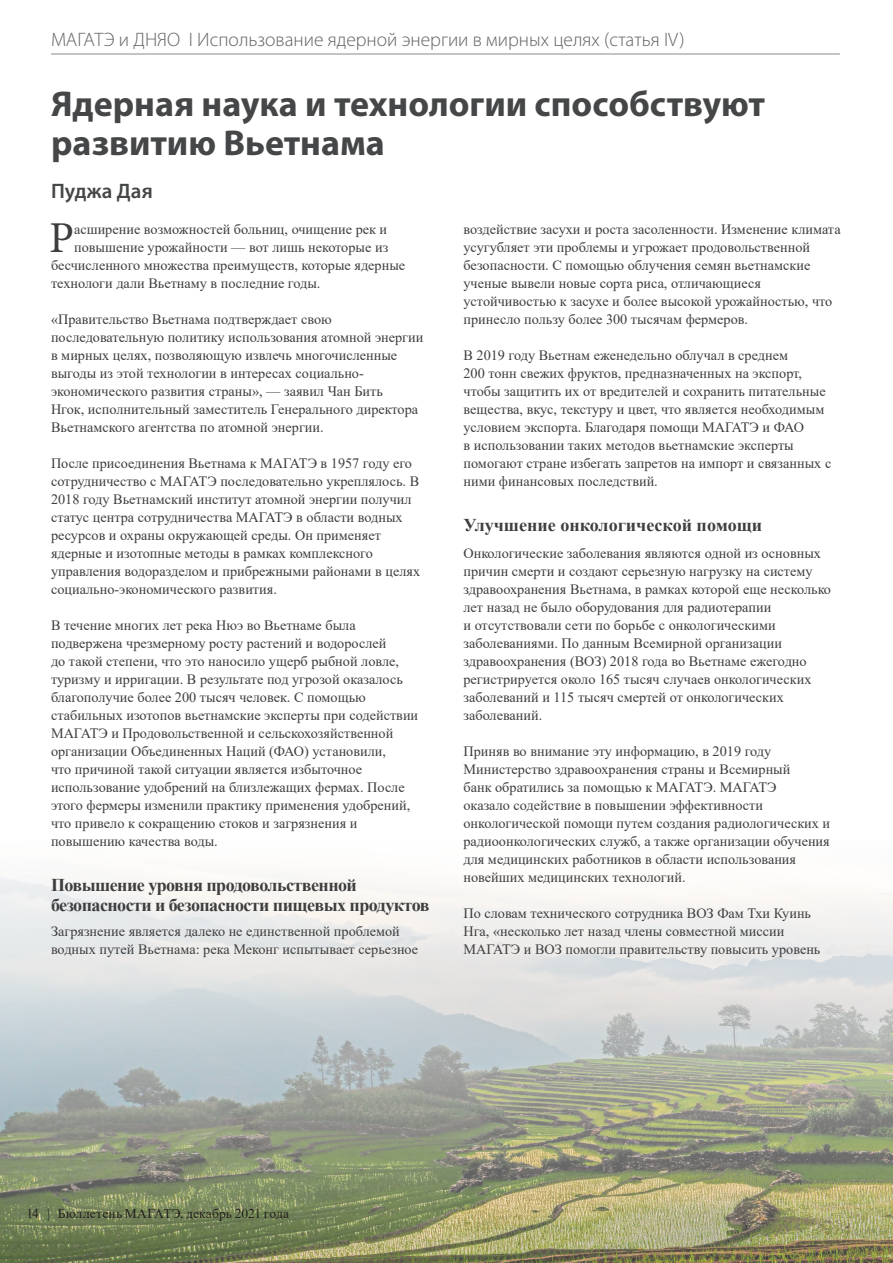
<style>
.page{position:relative;width:893px;height:1263px;background:#fff}
.page>*{position:absolute;margin:0;border:0;box-sizing:border-box;transform-origin:0 0}
.Body_Frist_Para{font:44.1px "Minion Pro";color:#3e3e3f}
.Story_Title{font:700 36px/39px "Myriad Pro";color:#454647}
.Author-top{font:600 21px "Myriad Pro";letter-spacing:.005em;color:#454647}
.t1{font:300 19.5px "Myriad Pro";color:#636366}
.Paragraph_Heading_01{font:700 18px/19.5px "Times New Roman";letter-spacing:-.03em;color:#3e3e3f}
.Paragraph_Heading_01-2{font:700 18px "Times New Roman";color:#3e3e3f}
.Body_Text{font:14.25px/18px "Times New Roman";color:#3e3e3f}
.Body_Text_-_no_space{font:14.25px/18px "Times New Roman";color:#3e3e3f}
.Body_Frist_Para-2{font:14.25px "Times New Roman";color:#3e3e3f}
.t2{font:13.5px "Times New Roman";letter-spacing:.005em;color:#231f20}
</style>
<div class="page">
<hr style="left:892px;top:642px;width:1px;height:317px;background:#d6dbce">
<img style="left:0;top:838px;width:893px;height:425px">
<hr style="left:51px;top:54px;width:789px;height:1px;background:#636366">
<h3 class="t1" style="left:51px;top:29px;width:635px">МАГАТЭ и ДНЯО Ι Использование ядерной энергии в мирных целях (статья IV)</h3>
<p class="Story_Title" style="left:51px;top:83px;width:715px">Ядерная наука и технологии способствуют развитию Вьетнама</p>
<p class="Author-top" style="left:51px;top:177px;width:103px">Пуджа Дая</p>
<p class="Body_Text_-_no_space" style="left:463px;top:220px;width:379px">воздействие засухи и роста засоленности. Изменение климата усугубляет эти проблемы и угрожает продовольственной безопасности. С помощью облучения семян вьетнамские ученые вывели новые сорта риса, отличающиеся устойчивостью к засухе и более высокой урожайностью, что принесло пользу более 300 тысячам фермеров.</p>
<p class="Body_Text" style="left:463px;top:346px;width:369px">В 2019 году Вьетнам еженедельно облучал в среднем<br>200 тонн свежих фруктов, предназначенных на экспорт, чтобы защитить их от вредителей и сохранить питательные вещества, вкус, текстуру и цвет, что является необходимым условием экспорта. Благодаря помощи МАГАТЭ и ФАО<br>в использовании таких методов вьетнамские эксперты помогают стране избегать запретов на импорт и связанных с ними финансовых последствий.</p>
<p class="Paragraph_Heading_01-2" style="left:463px;top:512px;width:300px">Улучшение онкологической помощи</p>
<p class="Body_Text_-_no_space" style="left:463px;top:544px;width:369px">Онкологические заболевания являются одной из основных причин смерти и создают серьезную нагрузку на систему здравоохранения Вьетнама, в рамках которой еще несколько лет назад не было оборудования для радиотерапии<br>и отсутствовали сети по борьбе с онкологическими заболеваниями. По данным Всемирной организации здравоохранения (ВОЗ) 2018 года во Вьетнаме ежегодно регистрируется около 165 тысяч случаев онкологических заболеваний и 115 тысяч смертей от онкологических заболеваний.</p>
<p class="Body_Text" style="left:463px;top:742px;width:368px">Приняв во внимание эту информацию, в 2019 году Министерство здравоохранения страны и Всемирный<br>банк обратились за помощью к МАГАТЭ. МАГАТЭ<br>оказало содействие в повышении эффективности онкологической помощи путем создания радиологических и радиоонкологических служб, а также организации обучения для медицинских работников в области использования новейших медицинских технологий.</p>
<p class="Body_Text" style="left:463px;top:904px;width:358px">По словам технического сотрудника ВОЗ Фам Тхи Куинь<br>Нга, «несколько лет назад члены совместной миссии<br>МАГАТЭ и ВОЗ помогли правительству повысить уровень</p>
<p class="Body_Frist_Para" style="left:49px;top:208px;width:26px">Р</p>
<p class="Body_Frist_Para-2" style="left:74px;top:219px;width:315px">асширение возможностей больниц, очищение рек и</p>
<p class="Body_Frist_Para-2" style="left:74px;top:237px;width:316px">повышение урожайности — вот лишь некоторые из</p>
<p class="Body_Frist_Para-2" style="left:51px;top:255px;width:356px">бесчисленного множества преимуществ, которые ядерные</p>
<p class="Body_Frist_Para-2" style="left:51px;top:273px;width:271px">технологи дали Вьетнаму в последние годы.</p>
<p class="Body_Text" style="left:51px;top:310px;width:374px">«Правительство Вьетнама подтверждает свою последовательную политику использования атомной энергии в мирных целях, позволяющую извлечь многочисленные выгоды из этой технологии в интересах социально&shy;экономического развития страны», — заявил Чан Бить<br>Нгок, исполнительный заместитель Генерального директора Вьетнамского агентства по атомной энергии.</p>
<p class="Body_Text" style="left:51px;top:454px;width:371px">После присоединения Вьетнама к МАГАТЭ в 1957 году его сотрудничество с МАГАТЭ последовательно укреплялось. В 2018 году Вьетнамский институт атомной энергии получил статус центра сотрудничества МАГАТЭ в области водных ресурсов и охраны окружающей среды. Он применяет ядерные и изотопные методы в рамках комплексного управления водоразделом и прибрежными районами в целях социально-экономического развития.</p>
<p class="Body_Text" style="left:51px;top:616px;width:369px">В течение многих лет река Нюэ во Вьетнаме была подвержена чрезмерному росту растений и водорослей<br>до такой степени, что это наносило ущерб рыбной ловле, туризму и ирригации. В результате под угрозой оказалось благополучие более 200 тысяч человек. С помощью стабильных изотопов вьетнамские эксперты при содействии МАГАТЭ и Продовольственной и сельскохозяйственной организации Объединенных Наций (ФАО) установили,<br>что причиной такой ситуации является избыточное использование удобрений на близлежащих фермах. После этого фермеры изменили практику применения удобрений, что привело к сокращению стоков и загрязнения и повышению качества воды.</p>
<p class="Paragraph_Heading_01" style="left:51px;top:875px;width:380px">Повышение уровня продовольственной безопасности и безопасности пищевых продуктов</p>
<p class="Body_Text_-_no_space" style="left:51px;top:922px;width:369px">Загрязнение является далеко не единственной проблемой водных путей Вьетнама: река Меконг испытывает серьезное</p>
<p class="t2" style="left:26px;top:1204px;width:264px">14 | Бюллетень МАГАТЭ, декабрь 2021 года</p>
</div>
